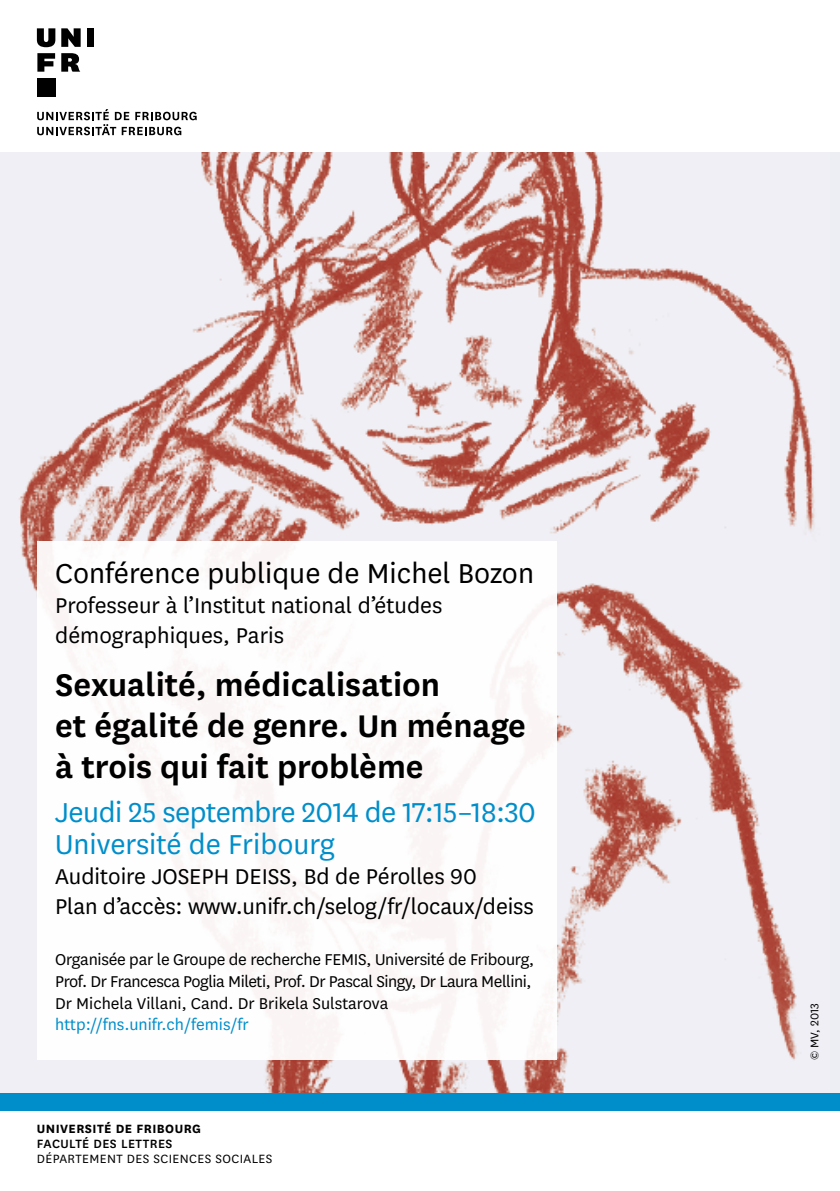
<style>
.page{position:relative;width:840px;height:1191px;background:#fff}
.page>*{position:absolute;margin:0;border:0;box-sizing:border-box;transform-origin:0 0}
.t1{font:600 36.6px/41px "National Uni Fr";color:#000}
.t2{font:32px/32px "National Uni Fr";letter-spacing:-.015em;color:#008ecb}
.t3{font:32px "National Uni Fr";color:#000}
.t4{font:25px/30px "National Uni Fr";color:#000}
.t5{font:18.2px/21.6px "National Uni Fr";letter-spacing:-.015em;color:#000}
.t6{font:18.2px "National Uni Fr";color:#008ecb}
.t7{font:14px "National Uni Fr";letter-spacing:.03em;color:#000}
.t8{font:700 14px "National Uni Fr";letter-spacing:.03em;color:#000}
.t9{font:500 14px "National Uni Fr";letter-spacing:.03em;color:#000}
.t10{font:13px "National Uni Fr";color:#000}
</style>
<div class="page">
<img style="left:0;top:152px;width:828px;height:941px">
<svg style="left:37px;top:109px;width:159px;height:26px"></svg>
<svg style="left:37px;top:28px;width:18px;height:19px"></svg>
<svg style="left:61px;top:28px;width:20px;height:19px"></svg>
<div style="left:87px;top:28px;width:7px;height:19px;background:#000"></div>
<svg style="left:37px;top:53px;width:18px;height:19px"></svg>
<div style="left:37px;top:78px;width:18px;height:18px;background:#000"></div>
<svg style="left:61px;top:53px;width:19px;height:19px"></svg>
<div style="left:37px;top:541px;width:519px;height:518px;background:#fff"></div>
<div style="left:0;top:1093px;width:839px;height:17px;background:#008ecb"></div>
<h2 class="t3" style="left:55px;top:552px;width:480px">Conférence publique de Michel Bozon</h2>
<h3 class="t4" style="left:55px;top:589px;width:388px">Professeur à l’Institut national d’études démographiques, Paris</h3>
<h1 class="t1" style="left:55px;top:662px;width:472px">Sexualité, médicalisation<br>et égalité de genre. Un ménage à trois qui fait problème</h1>
<h2 class="t2" style="left:55px;top:795px;width:482px">Jeudi 25 septembre 2014 de 17:15–18:30<br>Université de Fribourg</h2>
<h3 class="t4" style="left:55px;top:860px;width:480px">Auditoire JOSEPH DEISS, Bd de Pérolles 90<br>Plan d’accès: www.unifr.ch/selog/fr/locaux/deiss</h3>
<p class="t5" style="left:55px;top:948px;width:480px">Organisée par le Groupe de recherche FEMIS, Université de Fribourg,<br>Prof. Dr Francesca Poglia Mileti, Prof. Dr Pascal Singy, Dr Laura Mellini,<br>Dr Michela Villani, Cand. Dr Brikela Sulstarova</p>
<p class="t6" style="left:55px;top:1012px;width:195px">http://fns.unifr.ch/femis/fr</p>
<p class="t8" style="left:37px;top:1118px;width:165px">UNIVERSITÉ DE FRIBOURG</p>
<p class="t9" style="left:37px;top:1133px;width:137px">FACULTÉ DES LETTRES</p>
<p class="t7" style="left:37px;top:1149px;width:237px">DÉPARTEMENT DES SCIENCES SOCIALES</p>
<p class="t10" style="left:805px;top:1059px;width:58px;rotate:-90deg">© MV, 2013</p>
</div>
